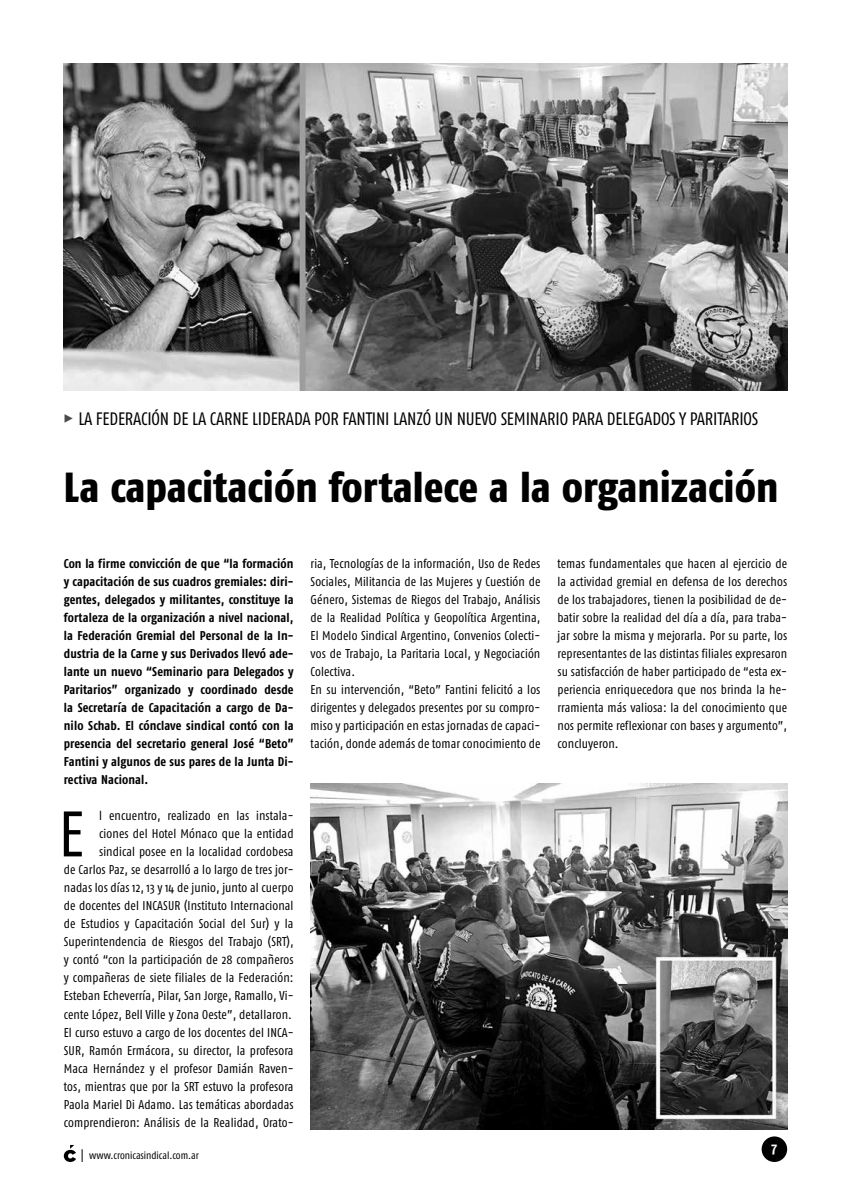
<style>
.page{position:relative;width:851px;height:1191px;background:#fff}
.page>*{position:absolute;margin:0;border:0;box-sizing:border-box;transform-origin:0 0}
.t1{font:64.2px "Fago Co";color:#000}
.t2{font:800 42px "Fago Co";color:#000}
.t3{font:18px "Fago Co Lf";letter-spacing:-.01em;color:#000}
.t4{font:700 15px "Fago Co";color:#fff}
.t5{font:12.75px/18px "Fago Co";letter-spacing:.01em;color:#000;text-align:right}
.t6{font:700 12.75px/18px "Fago Co";letter-spacing:.005em;color:#000;text-align:justify}
.t7{font:10.5px "Fago Co";color:#000}
.s1{font-family:"Fago Co Extra Bold Caps Exp";color:#4a4a49}
</style>
<div class="page">
<div style="left:761px;top:1136px;width:26px;height:26px;background:#000;border-radius:50%"></div>
<svg style="left:64px;top:1145px;width:12px;height:17px"></svg>
<svg style="left:82px;top:1149px;width:1px;height:13px"></svg>
<img style="left:64px;top:64px;width:723px;height:326px">
<img style="left:310px;top:783px;width:477px;height:346px">
<h3 class="t3" style="left:64px;top:409px;width:696px"><span class="s1">%</span> LA FEDERACIÓN DE LA CARNE LIDERADA POR FANTINI LANZÓ UN NUEVO SEMINARIO PARA DELEGADOS Y PARITARIOS</h3>
<h2 class="t2" style="left:64px;top:462px;width:716px">La capacitación fortalece a la organización</h2>
<p class="t6" style="left:64px;top:554px;width:231px">Con la firme convicción de que “la formación y capacitación de sus cuadros gremiales: diri&shy;gentes, delegados y militantes, constituye la fortaleza de la organización a nivel nacional, la Federación Gremial del Personal de la In&shy;dustria de la Carne y sus Derivados llevó ade&shy;lante un nuevo “Seminario para Delegados y Paritarios” organizado y coordinado desde la Secretaría de Capacitación a cargo de Da&shy;nilo Schab. El cónclave sindical contó con la presencia del secretario general José “Beto” Fantini y algunos de sus pares de la Junta Di&shy;rectiva Nacional.</p>
<h1 class="t1" style="left:59px;top:797px;width:27px">E</h1>
<p class="t5" style="left:64px;top:807px;width:231px">l encuentro, realizado en las instala-<br>ciones del Hotel Mónaco que la entidad sindical posee en la localidad cordobesa<br>de Carlos Paz, se desarrolló a lo largo de tres jor&shy;nadas los días 12, 13 y 14 de junio, junto al cuerpo de docentes del INCASUR (Instituto Internacional de Estudios y Capacitación Social del Sur) y la Superintendencia de Riesgos del Trabajo (SRT), y contó “con la participación de 28 compañeros y compañeras de siete filiales de la Federación:<br>Esteban Echeverría, Pilar, San Jorge, Ramallo, Vi&shy;cente López, Bell Ville y Zona Oeste”, detallaron.<br>El curso estuvo a cargo de los docentes del INCA-SUR, Ramón Ermácora, su director, la profesora Maca Hernández y el profesor Damián Raven&shy;tos, mientras que por la SRT estuvo la profesora Paola Mariel Di Adamo. Las temáticas abordadas comprendieron: Análisis de la Realidad, Orato-</p>
<p class="t7" style="left:89px;top:1149px;width:111px">www.cronicasindical.com.ar</p>
<p class="t5" style="left:310px;top:555px;width:231px;text-align:left">ria, Tecnologías de la información, Uso de Redes Sociales, Militancia de las Mujeres y Cuestión de Género, Sistemas de Riegos del Trabajo, Análisis de la Realidad Política y Geopolítica Argentina, El Modelo Sindical Argentino, Convenios Colecti&shy;vos de Trabajo, La Paritaria Local, y Negociación Colectiva.<br>En su intervención, “Beto” Fantini felicitó a los dirigentes y delegados presentes por su compro&shy;miso y participación en estas jornadas de capaci&shy;tación, donde además de tomar conocimiento de</p>
<p class="t5" style="left:557px;top:555px;width:231px;text-align:justify">temas fundamentales que hacen al ejercicio de la actividad gremial en defensa de los derechos de los trabajadores, tienen la posibilidad de de&shy;batir sobre la realidad del día a día, para traba&shy;jar sobre la misma y mejorarla. Por su parte, los representantes de las distintas filiales expresaron su satisfacción de haber participado de “esta ex&shy;periencia enriquecedora que nos brinda la he&shy;rramienta más valiosa: la del conocimiento que nos permite reflexionar con bases y argumento”, concluyeron.</p>
<p class="t4" style="left:771px;top:1138px;width:7px">7</p>
</div>
